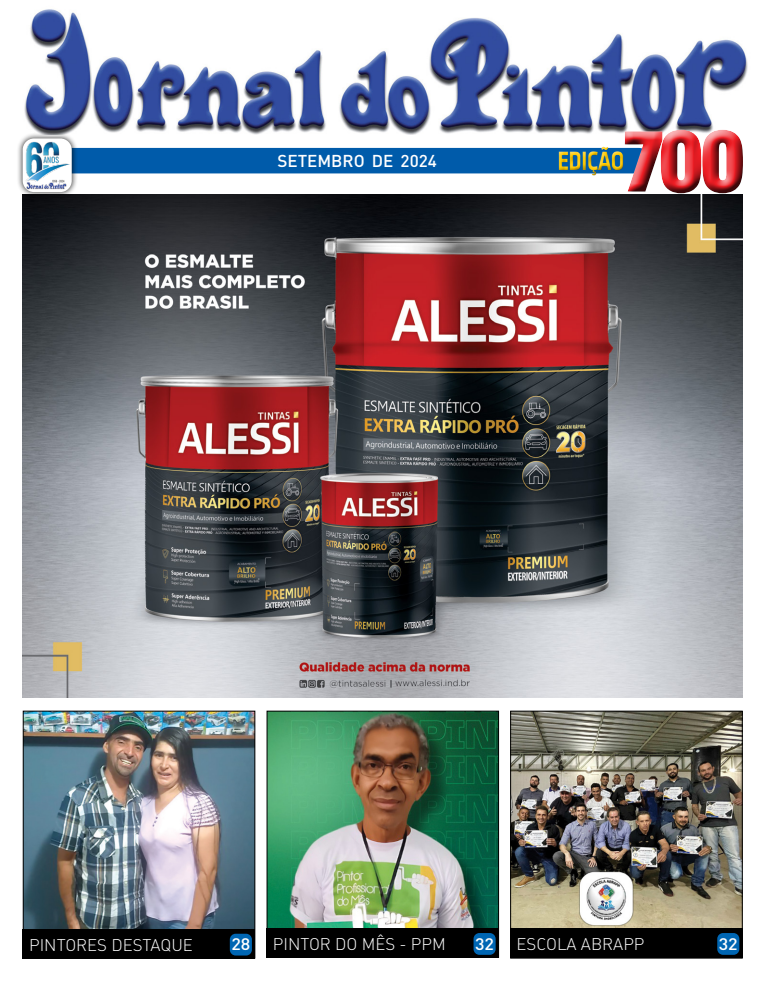
<style>
.page{position:relative;width:766px;height:993px;background:#fff}
.page>*{position:absolute;margin:0;border:0;box-sizing:border-box;transform-origin:0 0}
.t1{font:800 90px "Folio BT";color:#ed1d24;scale:.71 1}
.t2{font:700 27.7px "Klavika";letter-spacing:-.03em;color:#ffcb05;scale:.8 1}
.t3{font:500 17px "DIN";color:#fff}
.t4{font:16.7px "DIN Light Alternate";color:#fff}
.t5{font:500 16.5px "DIN";color:#fff;scale:1.08 1}
</style>
<div class="page">
<div style="left:26px;top:148px;width:625px;height:25px;background:#005baa;border-radius:13px"></div>
<img style="left:23px;top:195px;width:719px;height:502px">
<img style="left:512px;top:712px;width:228px;height:216px">
<div style="left:510px;top:710px;width:232px;height:248px;border:1px solid #000"></div>
<img style="left:268px;top:712px;width:229px;height:216px">
<div style="left:266px;top:710px;width:233px;height:247px;border:1px solid #000"></div>
<div style="left:510px;top:928px;width:232px;height:29px;background:#000"></div>
<img style="left:25px;top:712px;width:228px;height:217px">
<div style="left:23px;top:710px;width:232px;height:248px;border:1px solid #000"></div>
<div style="left:717px;top:932px;width:22px;height:22px;background:#0066b3;border-radius:6px"></div>
<div style="left:23px;top:929px;width:232px;height:29px;background:#000"></div>
<div style="left:266px;top:928px;width:232px;height:29px;background:#000"></div>
<div style="left:230px;top:933px;width:22px;height:22px;background:#0066b3;border-radius:6px"></div>
<div style="left:473px;top:932px;width:22px;height:22px;background:#0066b3;border-radius:6px"></div>
<img style="left:24px;top:9px;width:724px;height:125px">
<div style="left:16px;top:132px;width:62px;height:66px;background:#000;opacity:.75"></div>
<img style="left:23px;top:138px;width:49px;height:54px">
<div style="left:554px;top:145px;width:75px;height:33px;background:#000;opacity:.75"></div>
<div style="left:616px;top:122px;width:129px;height:76px;background:#fff;opacity:.75"></div>
<div style="left:617px;top:134px;width:134px;height:68px;background:#000;opacity:.75"></div>
<p class="t3" style="left:277px;top:150px;width:161px">SETEMBRO DE 2024</p>
<h1 class="t1" style="left:620px;top:104px;width:178px">7 0 0</h1>
<h2 class="t2" style="left:557px;top:145px;width:85px">EDIÇÃO</h2>
<p class="t4" style="left:29px;top:934px;width:165px">PINTORES DESTAQUE</p>
<p class="t5" style="left:231px;top:933px;width:19px">28</p>
<p class="t4" style="left:273px;top:933px;width:174px">PINTOR DO MÊS - PPM</p>
<p class="t5" style="left:475px;top:933px;width:19px">32</p>
<p class="t4" style="left:516px;top:933px;width:129px">ESCOLA ABRAPP</p>
<p class="t5" style="left:718px;top:933px;width:19px">32</p>
</div>
